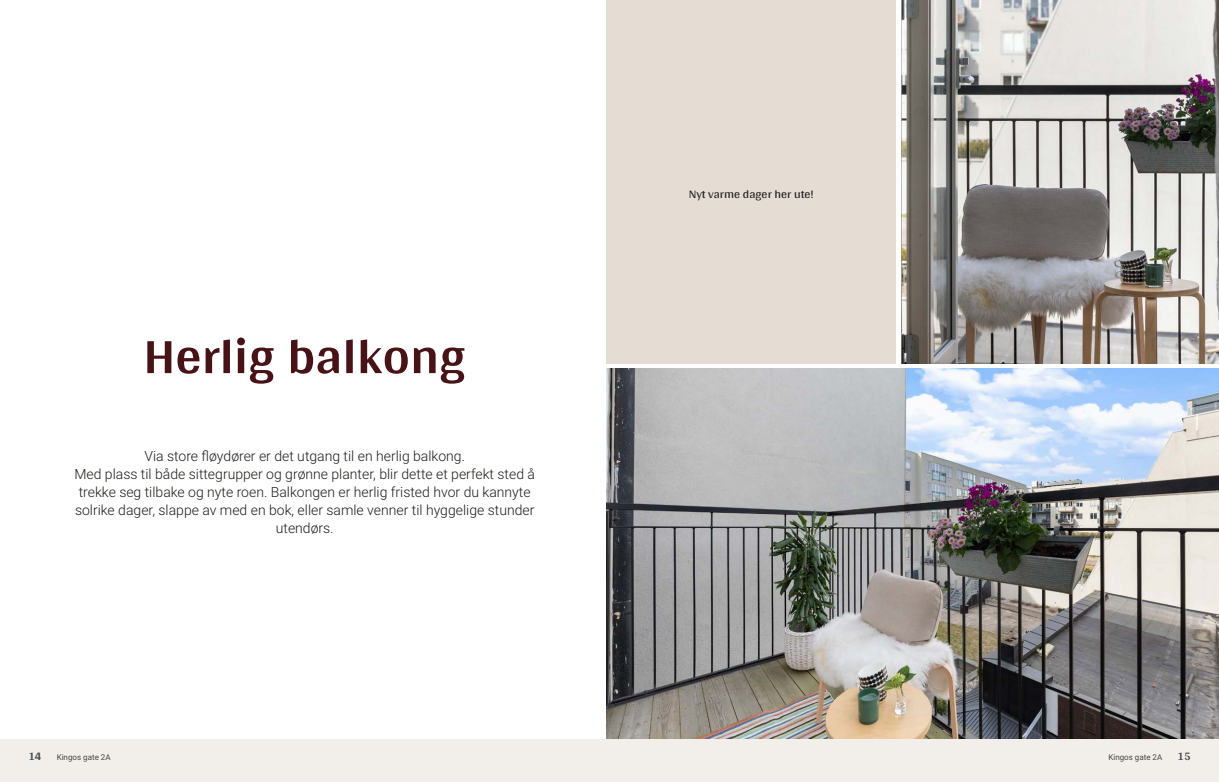
<style>
.page{position:relative;width:1219px;height:782px;background:#fff}
.page>*{position:absolute;margin:0;border:0;box-sizing:border-box;transform-origin:0 0}
.t1{font:700 52px "Arya";color:#481317}
.t2{font:300 14px/18px "Roboto Vitec";color:#1d1d1b;text-align:center}
.t3{font:12px "Arya";color:#1d1d1b}
.t4{font:700 12px "Arya";color:#414749}
.t5{font:8px "Roboto Vitec";color:#414749}
</style>
<div class="page">
<div style="left:0;top:739px;width:612px;height:42px;background:#f2eeea"></div>
<img style="left:607px;top:369px;width:612px;height:370px">
<img style="left:901px;top:0;width:318px;height:363px">
<div style="left:607px;top:739px;width:612px;height:42px;background:#f2eeea"></div>
<div style="left:607px;top:0;width:289px;height:363px;background:#e5dcd4"></div>
<h1 class="t1" style="left:143px;top:324px;width:324px">Herlig balkong</h1>
<p class="t2" style="left:74px;top:446px;width:462px">Via store fløydører er det utgang til en herlig balkong.<br>Med plass til både sittegrupper og grønne planter, blir dette et perfekt sted å trekke seg tilbake og nyte roen. Balkongen er herlig fristed hvor du kannyte solrike dager, slappe av med en bok, eller samle venner til hyggelige stunder utendørs.</p>
<p class="t4" style="left:28px;top:749px;width:15px">14</p>
<p class="t5" style="left:57px;top:751px;width:55px">Kingos gate 2A</p>
<p class="t3" style="left:689px;top:186px;width:127px">Nyt varme dager her ute!</p>
<p class="t5" style="left:1108px;top:751px;width:55px">Kingos gate 2A</p>
<p class="t4" style="left:1177px;top:749px;width:15px">15</p>
</div>
